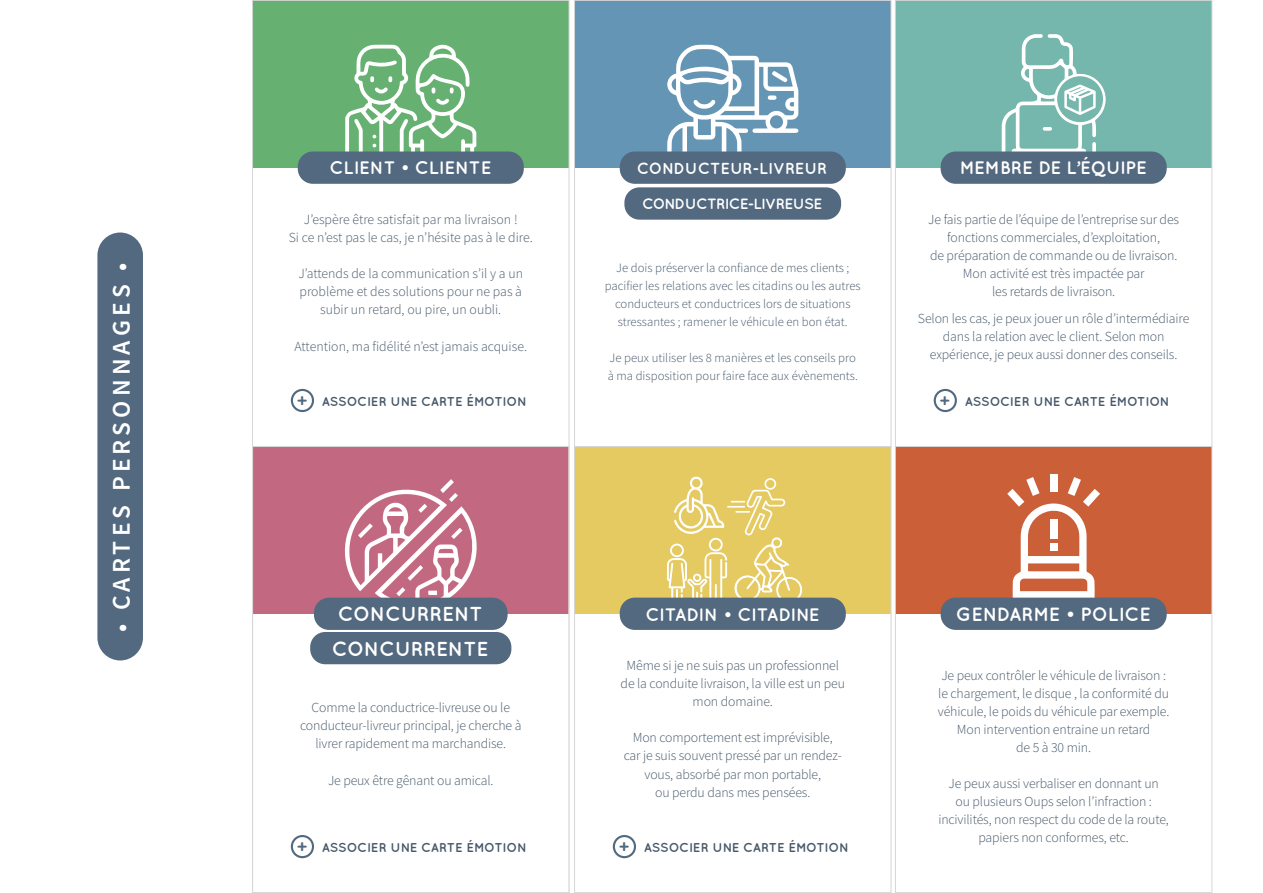
<style>
.page{position:relative;width:1263px;height:893px;background:#fff}
.page>*{position:absolute;margin:0;border:0;box-sizing:border-box;transform-origin:0 0}
.t1{font:25.5px "Source Sans Variable";letter-spacing:.16em;color:#fff}
.t2{font:700 20.25px/34.3px "Quicksand";color:#fff}
.t3{font:700 19.2px "Quicksand";color:#fff}
.t4{font:700 18px "Quicksand";color:#fff}
.t5{font:700 18px "Quicksand";color:#53697f}
.t6{font:700 15.9px "Quicksand";color:#fff}
.t7{font:700 14.85px "Quicksand";letter-spacing:-.04em;color:#fff}
.t8{font:13.8px/18.1px "Source Sans Variable";letter-spacing:-.01em;color:#46586a;text-align:center}
.t9{font:12.75px/18.1px "Source Sans Variable";color:#46586a;text-align:center}
.t10{font:700 12.75px "Quicksand";letter-spacing:-.01em;color:#46586a}
.s1{font-size:18px;color:#53697f}
</style>
<div class="page">
<div style="left:253px;top:0;width:316px;height:168px;background:#66b072"></div>
<svg style="left:345px;top:44px;width:131px;height:108px"></svg>
<div style="left:298px;top:152px;width:226px;height:32px;background:#53697f;border-radius:15px"></div>
<div style="left:291px;top:389px;width:23px;height:23px;border:2px solid #53697f;border-radius:50%"></div>
<div style="left:253px;top:446px;width:316px;height:168px;background:#c26981"></div>
<div style="left:291px;top:835px;width:23px;height:23px;border:2px solid #53697f;border-radius:50%"></div>
<svg style="left:337px;top:479px;width:146px;height:119px"></svg>
<div style="left:314px;top:598px;width:194px;height:32px;background:#53697f;border-radius:15px"></div>
<div style="left:310px;top:632px;width:201px;height:32px;background:#53697f;border-radius:15px"></div>
<div style="left:252px;top:446px;width:317px;height:447px;border:1px solid #d6d6d6"></div>
<div style="left:574px;top:0;width:317px;height:168px;background:#6595b4"></div>
<svg style="left:667px;top:45px;width:131px;height:107px"></svg>
<div style="left:620px;top:152px;width:226px;height:32px;background:#53697f;border-radius:15px"></div>
<div style="left:624px;top:187px;width:217px;height:33px;background:#53697f;border-radius:15px"></div>
<div style="left:574px;top:446px;width:317px;height:168px;background:#e5c961"></div>
<div style="left:613px;top:835px;width:23px;height:23px;border:2px solid #53697f;border-radius:50%"></div>
<svg style="left:667px;top:476px;width:137px;height:122px"></svg>
<div style="left:620px;top:598px;width:226px;height:32px;background:#53697f;border-radius:15px"></div>
<div style="left:574px;top:446px;width:317px;height:447px;border:1px solid #d6d6d6"></div>
<div style="left:895px;top:0;width:317px;height:168px;background:#75b7ad"></div>
<svg style="left:1002px;top:34px;width:104px;height:118px"></svg>
<div style="left:1057px;top:76px;width:46px;height:46px;border:2px solid #75b7ad;border-radius:50%"></div>
<div style="left:941px;top:152px;width:226px;height:32px;background:#53697f;border-radius:15px"></div>
<div style="left:934px;top:389px;width:23px;height:23px;border:2px solid #53697f;border-radius:50%"></div>
<div style="left:895px;top:446px;width:317px;height:168px;background:#ca5f38"></div>
<div style="left:1050px;top:474px;width:7px;height:18px;background:#fff"></div>
<svg style="left:1007px;top:489px;width:17px;height:18px"></svg>
<svg style="left:1083px;top:489px;width:17px;height:18px"></svg>
<svg style="left:1012px;top:477px;width:83px;height:121px"></svg>
<div style="left:1050px;top:519px;width:7px;height:19px;background:#fff"></div>
<div style="left:1050px;top:543px;width:7px;height:8px;background:#fff"></div>
<div style="left:941px;top:598px;width:226px;height:32px;background:#53697f;border-radius:15px"></div>
<div style="left:895px;top:446px;width:317px;height:447px;border:1px solid #d6d6d6"></div>
<div style="left:97px;top:233px;width:46px;height:427px;background:#53697f;border-radius:23px"></div>
<h1 class="t1" style="left:106px;top:632px;width:371px;rotate:-90deg">• CARTES PERSONNAGES •</h1>
<h3 class="t4" style="left:329px;top:157px;width:163px">CLIENT • CLIENTE</h3>
<p class="t6" style="left:637px;top:159px;width:192px">CONDUCTEUR-LIVREUR</p>
<p class="t7" style="left:642px;top:195px;width:182px">CONDUCTRICE-LIVREUSE</p>
<h3 class="t4" style="left:960px;top:157px;width:188px">MEMBRE DE L’ÉQUIPE</h3>
<p class="t8" style="left:289px;top:210px;width:246px">J’espère être satisfait par ma livraison !<br>Si ce n’est pas le cas, je n’hésite pas à le dire.</p>
<p class="t8" style="left:298px;top:265px;width:226px">J’attends de la communication s’il y a un problème et des solutions pour ne pas à subir un retard, ou pire, un oubli.</p>
<p class="t8" style="left:294px;top:337px;width:234px">Attention, ma fidélité n’est jamais acquise.</p>
<h3 class="t5" style="left:296px;top:390px;width:13px">+</h3>
<p class="t10" style="left:322px;top:394px;width:207px">ASSOCIER UNE CARTE ÉMOTION</p>
<p class="t9" style="left:605px;top:258px;width:257px">Je dois préserver la confiance de mes clients ; pacifier les relations avec les citadins ou les autres conducteurs et conductrices lors de situations stressantes ; ramener le véhicule en bon état.</p>
<p class="t9" style="left:608px;top:349px;width:252px;text-align:left">Je peux utiliser les 8 manières et les conseils pro à ma disposition pour faire face aux évènements.</p>
<p class="t8" style="left:928px;top:210px;width:252px">Je fais partie de l’équipe de l’entreprise sur des fonctions commerciales, d’exploitation,<br>de préparation de commande ou de livraison.<br>Mon activité est très impactée par<br>les retards de livraison.</p>
<p class="t8" style="left:918px;top:309px;width:273px">Selon les cas, je peux jouer un rôle d’intermédiaire dans la relation avec le client. Selon mon expérience, je peux aussi donner des conseils.</p>
<p class="t10" style="left:965px;top:394px;width:207px">ASSOCIER UNE CARTE ÉMOTION</p>
<h3 class="t5" style="left:939px;top:390px;width:13px">+</h3>
<h2 class="t2" style="left:332px;top:596px;width:158px">CONCURRENT<br>CONCURRENTE</h2>
<p class="t8" style="left:300px;top:699px;width:223px">Comme la conductrice-livreuse ou le conducteur-livreur principal, je cherche à livrer rapidement ma marchandise.</p>
<p class="t8" style="left:328px;top:771px;width:167px">Je peux être gênant ou amical.</p>
<p class="t10" style="left:296px;top:840px;width:232px"><span class="s1">+</span> ASSOCIER UNE CARTE ÉMOTION</p>
<h3 class="t4" style="left:645px;top:603px;width:176px">CITADIN • CITADINE</h3>
<p class="t8" style="left:621px;top:656px;width:226px">Même si je ne suis pas un professionnel de la conduite livraison, la ville est un peu mon domaine.</p>
<p class="t8" style="left:624px;top:729px;width:220px">Mon comportement est imprévisible, car je suis souvent pressé par un rendez&shy;vous, absorbé par mon portable,<br>ou perdu dans mes pensées.</p>
<p class="t10" style="left:618px;top:840px;width:232px"><span class="s1">+</span> ASSOCIER UNE CARTE ÉMOTION</p>
<h3 class="t3" style="left:956px;top:603px;width:196px">GENDARME • POLICE</h3>
<p class="t8" style="left:938px;top:666px;width:233px">Je peux contrôler le véhicule de livraison : le chargement, le disque , la conformité du véhicule, le poids du véhicule par exemple.<br>Mon intervention entraine un retard<br>de 5 à 30 min.</p>
<p class="t8" style="left:938px;top:775px;width:232px">Je peux aussi verbaliser en donnant un<br>ou plusieurs Oups selon l’infraction : incivilités, non respect du code de la route, papiers non conformes, etc.</p>
</div>
